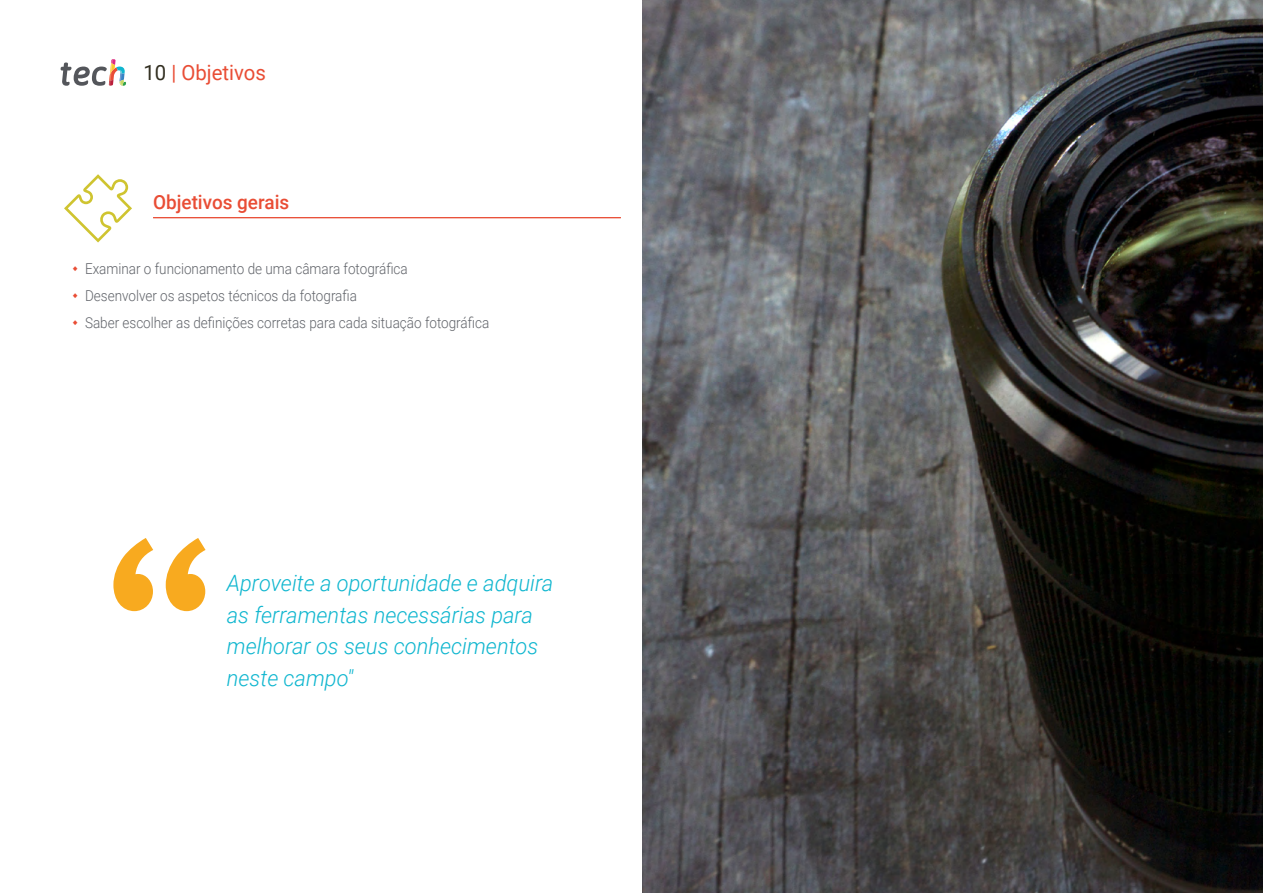
<style>
.page{position:relative;width:1263px;height:893px;background:#fff}
.page>*{position:absolute;margin:0;border:0;box-sizing:border-box;transform-origin:0 0}
.t1{font:italic 300 22.5px/31.5px "Roboto";color:#0fb6cf}
.t2{font:21px "Roboto";color:#e94d35}
.t3{font:500 19.5px "Roboto";color:#e94d35}
.t4{font:300 15px/26.7px "Roboto";color:#61646a;scale:.9 1}
.s1{color:#312e20}
</style>
<div class="page">
<hr style="left:153px;top:217px;width:468px;height:1px;background:#e94d35">
<svg style="left:64px;top:174px;width:68px;height:68px"></svg>
<svg style="left:61px;top:59px;width:65px;height:27px"></svg>
<img style="left:642px;top:0;width:621px;height:893px">
<svg style="left:113px;top:538px;width:93px;height:73px"></svg>
<h2 class="t2" style="left:144px;top:57px;width:124px"><span class="s1">10</span> | Objetivos</h2>
<h3 class="t3" style="left:153px;top:189px;width:138px">Objetivos gerais</h3>
<p class="t4" style="left:85px;top:255px;width:451px">Examinar o funcionamento de uma câmara fotográfica<br>Desenvolver os aspetos técnicos da fotografia<br>Saber escolher as definições corretas para cada situação fotográfica</p>
<h1 class="t1" style="left:227px;top:567px;width:328px">Aproveite a oportunidade e adquira as ferramentas necessárias para melhorar os seus conhecimentos neste campo"</h1>
</div>
